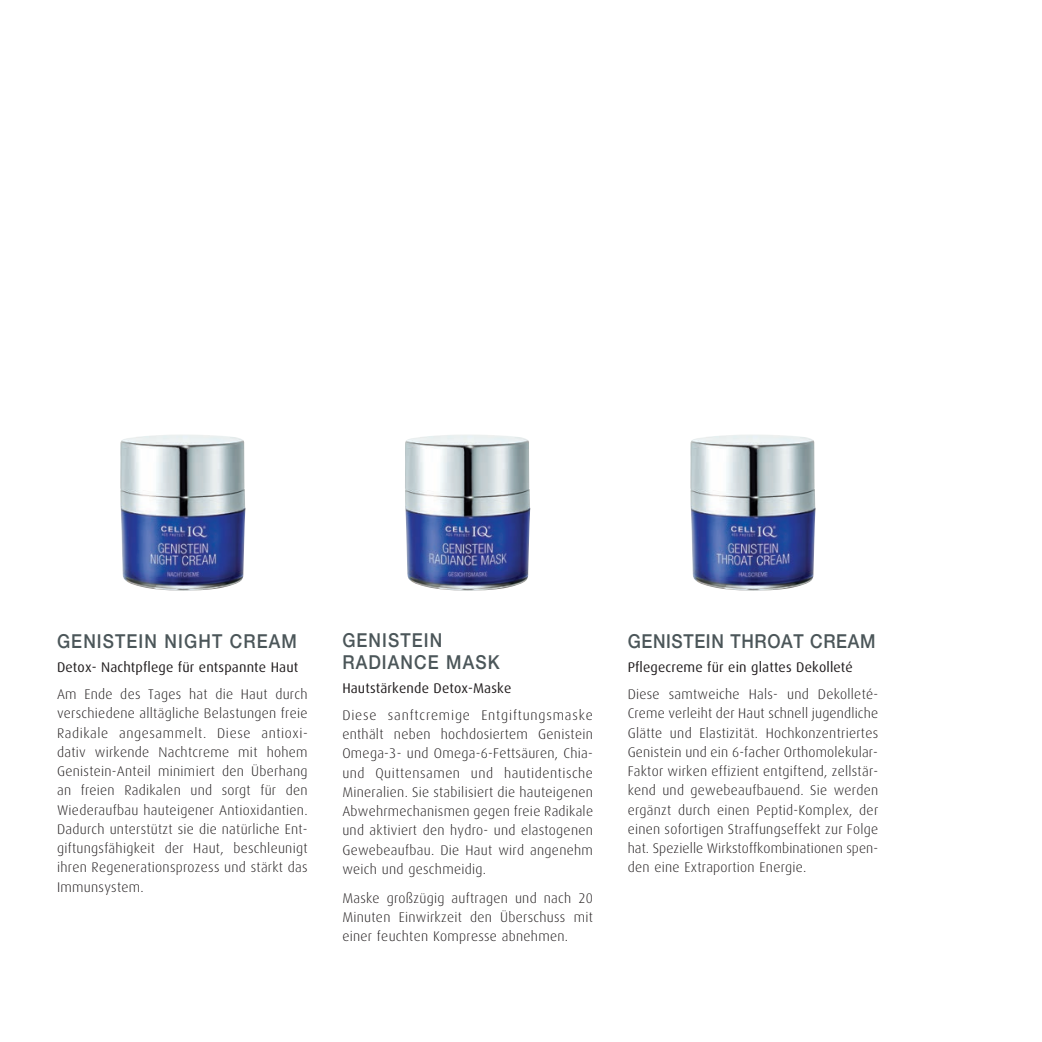
<style>
.page{position:relative;width:1042px;height:1042px;background:#fff}
.page>*{position:absolute;margin:0;border:0;box-sizing:border-box;transform-origin:0 0}
.t1{font:500 19.25px/21.9px "Helvetica Neue";letter-spacing:.065em;color:#4b5659;scale:.9 1}
.t2{font:500 19.25px "Helvetica Neue";letter-spacing:.035em;color:#4b5659;scale:.9 1}
.t3{font:300 14px/19.2px "Dax";letter-spacing:.02em;color:#231f20;text-align:justify}
.t4{font:14px "Dax";letter-spacing:.01em;color:#231f20}
</style>
<div class="page">
<img style="left:120px;top:435px;width:126px;height:156px">
<img style="left:405px;top:435px;width:125px;height:156px">
<img style="left:690px;top:435px;width:126px;height:156px">
<h1 class="t1" style="left:57px;top:630px;width:268px">GENISTEIN NIGHT CREAM</h1>
<p class="t4" style="left:57px;top:660px;width:243px">Detox- Nachtpflege für entspannte Haut</p>
<p class="t3" style="left:57px;top:685px;width:252px">Am Ende des Tages hat die Haut durch verschiedene alltägliche Belastungen freie Radikale angesammelt. Diese antioxi&shy;dativ wirkende Nachtcreme mit hohem Genistein-Anteil minimiert den Überhang an freien Radikalen und sorgt für den Wiederaufbau hauteigener Antioxidantien.<br>Dadurch unterstützt sie die natürliche Ent&shy;giftungsfähigkeit der Haut, beschleunigt ihren Regenerationsprozess und stärkt das Immunsystem.</p>
<h1 class="t1" style="left:342px;top:629px;width:176px">GENISTEIN<br>RADIANCE MASK</h1>
<p class="t4" style="left:342px;top:680px;width:170px">Hautstärkende Detox-Maske</p>
<p class="t3" style="left:342px;top:705px;width:252px">Diese sanftcremige Entgiftungsmaske enthält neben hochdosiertem Genistein Omega-3- und Omega-6-Fettsäuren, Chia&shy;und Quittensamen und hautidentische Mineralien. Sie stabilisiert die hauteigenen Abwehrmechanismen gegen freie Radikale und aktiviert den hydro- und elastogenen Gewebeaufbau. Die Haut wird angenehm weich und geschmeidig.</p>
<p class="t3" style="left:342px;top:888px;width:252px">Maske großzügig auftragen und nach 20<br>Minuten Einwirkzeit den Überschuss mit einer feuchten Kompresse abnehmen.</p>
<h1 class="t2" style="left:628px;top:630px;width:277px">GENISTEIN THROAT CREAM</h1>
<p class="t4" style="left:628px;top:660px;width:227px">Pflegecreme für ein glattes Dekolleté</p>
<p class="t3" style="left:628px;top:685px;width:252px">Diese samtweiche Hals- und Dekolleté-Creme verleiht der Haut schnell jugendliche Glätte und Elastizität. Hochkonzentriertes Genistein und ein 6-facher Orthomolekular-Faktor wirken effizient entgiftend, zellstär&shy;kend und gewebeaufbauend. Sie werden ergänzt durch einen Peptid-Komplex, der einen sofortigen Straffungseffekt zur Folge hat. Spezielle Wirkstoffkombinationen spen&shy;den eine Extraportion Energie.</p>
</div>
